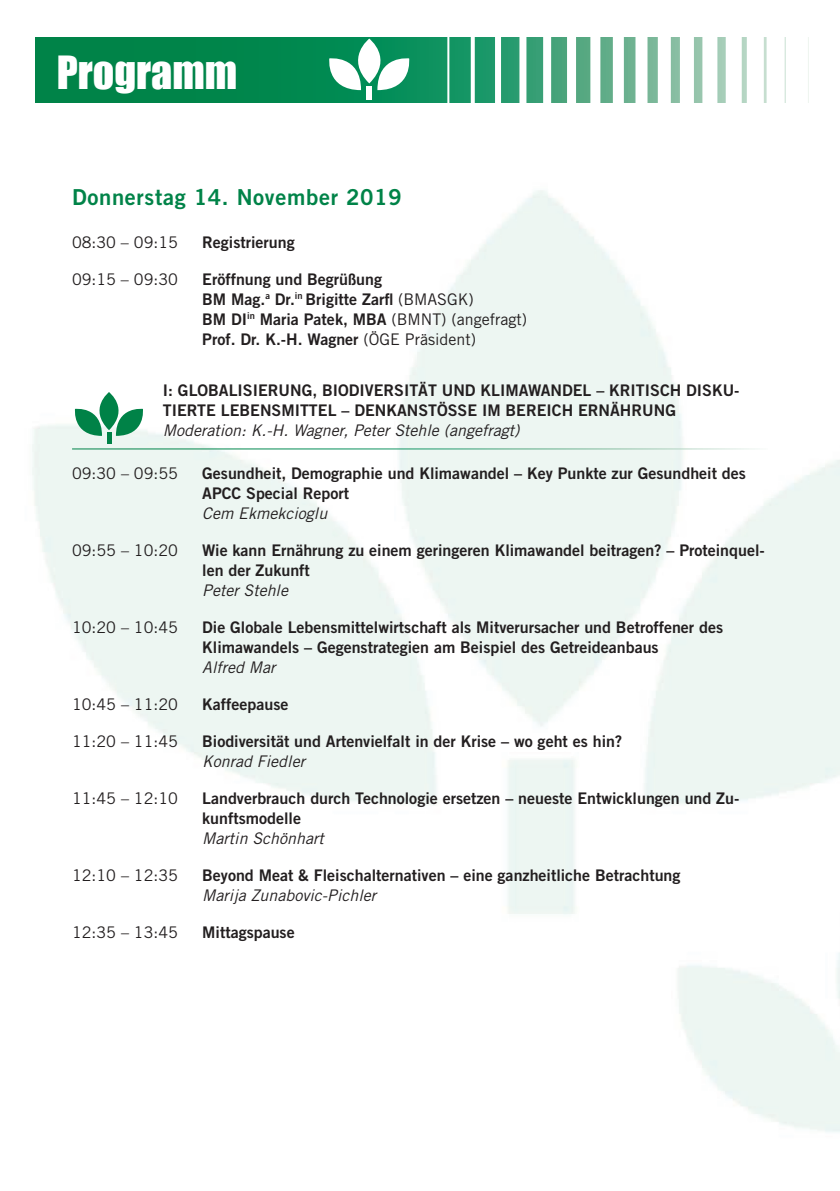
<style>
.page{position:relative;width:840px;height:1191px;background:#fff}
.page>*{position:absolute;margin:0;border:0;box-sizing:border-box;transform-origin:0 0}
.t1{font:42px "Impact";color:#fff}
.t2{font:22px "Trade Gothic Bold Two";letter-spacing:.03em;color:#008348}
.t3{font:16px/20px "Trade Gothic Bold Two";color:#231f20}
.t4{font:italic 16px "Trade Gothic";color:#231f20}
.t5{font:16px "Trade Gothic";color:#231f20}
.s1{font-family:"Trade Gothic"}
</style>
<div class="page">
<img style="left:32px;top:102px;width:807px;height:1030px">
<svg style="left:35px;top:37px;width:750px;height:65px"></svg>
<div style="left:635px;top:30px;width:12px;height:82px;background:#fff"></div>
<div style="left:612px;top:30px;width:11px;height:83px;background:#fff"></div>
<div style="left:590px;top:30px;width:10px;height:82px;background:#fff"></div>
<div style="left:566px;top:30px;width:9px;height:83px;background:#fff"></div>
<div style="left:543px;top:30px;width:8px;height:82px;background:#fff"></div>
<div style="left:519px;top:30px;width:7px;height:83px;background:#fff"></div>
<div style="left:494px;top:30px;width:6px;height:83px;background:#fff"></div>
<svg style="left:470px;top:37px;width:4px;height:76px"></svg>
<hr style="left:447px;top:30px;width:2px;height:83px;background:#fff">
<div style="left:657px;top:30px;width:13px;height:83px;background:#fff"></div>
<div style="left:766px;top:28px;width:18px;height:83px;background:#fff"></div>
<div style="left:746px;top:29px;width:17px;height:83px;background:#fff"></div>
<div style="left:725px;top:29px;width:16px;height:82px;background:#fff"></div>
<div style="left:702px;top:29px;width:15px;height:83px;background:#fff"></div>
<div style="left:679px;top:29px;width:14px;height:82px;background:#fff"></div>
<div style="left:808px;top:29px;width:31px;height:83px;background:#fff"></div>
<div style="left:785px;top:27px;width:22px;height:82px;background:#fff"></div>
<svg style="left:329px;top:39px;width:80px;height:51px"></svg>
<div style="left:366px;top:86px;width:6px;height:13px;background:#fff"></div>
<svg style="left:75px;top:392px;width:68px;height:44px"></svg>
<hr style="left:107px;top:432px;width:4px;height:11px;background:#008247">
<hr style="left:72px;top:448px;width:695px;height:1px;background:#fff">
<h1 class="t1" style="left:57px;top:40px;width:182px">Programm</h1>
<h2 class="t2" style="left:72px;top:183px;width:331px">Donnerstag 14. November 2019</h2>
<p class="t5" style="left:72px;top:232px;width:107px">08:30 – 09:15</p>
<p class="t3" style="left:202px;top:232px;width:94px">Registrierung</p>
<p class="t5" style="left:72px;top:269px;width:107px">09:15 – 09:30</p>
<p class="t3" style="left:202px;top:269px;width:326px">Eröffnung und Begrüßung<br>BM Mag.<sup>a</sup> Dr.<sup>in</sup> Brigitte Zarfl <span class="s1">(BMASGK)<br></span>BM DI<sup>in</sup> Maria Patek, MBA <span class="s1">(BMNT) (angefragt)<br></span>Prof. Dr. K.-H. Wagner <span class="s1">(ÖGE Präsident)</span></p>
<p class="t3" style="left:163px;top:380px;width:578px">I: GLOBALISIERUNG, BIODIVERSITÄT UND KLIMAWANDEL – KRITISCH DISKU-<br>TIERTE LEBENSMITTEL – DENKANSTÖSSE IM BEREICH ERNÄHRUNG</p>
<p class="t4" style="left:163px;top:421px;width:358px">Moderation: K.-H. Wagner, Peter Stehle (angefragt)</p>
<p class="t5" style="left:72px;top:463px;width:107px">09:30 – 09:55</p>
<p class="t3" style="left:202px;top:463px;width:545px">Gesundheit, Demographie und Klimawandel – Key Punkte zur Gesundheit des<br>APCC Special Report</p>
<p class="t4" style="left:202px;top:503px;width:126px">Cem Ekmekcioglu</p>
<p class="t5" style="left:72px;top:540px;width:107px">09:55 – 10:20</p>
<p class="t3" style="left:202px;top:540px;width:563px">Wie kann Ernährung zu einem geringeren Klimawandel beitragen? – Proteinquel&shy;len der Zukunft</p>
<p class="t4" style="left:202px;top:580px;width:87px">Peter Stehle</p>
<p class="t5" style="left:72px;top:617px;width:107px">10:20 – 10:45</p>
<p class="t3" style="left:202px;top:617px;width:522px">Die Globale Lebensmittelwirtschaft als Mitverursacher und Betroffener des<br>Klimawandels – Gegenstrategien am Beispiel des Getreideanbaus</p>
<p class="t4" style="left:202px;top:657px;width:75px">Alfred Mar</p>
<p class="t5" style="left:72px;top:694px;width:107px">10:45 – 11:20</p>
<p class="t3" style="left:202px;top:694px;width:88px">Kaffeepause</p>
<p class="t5" style="left:72px;top:731px;width:107px">11:20 – 11:45</p>
<p class="t3" style="left:202px;top:731px;width:421px">Biodiversität und Artenvielfalt in der Krise – wo geht es hin?</p>
<p class="t4" style="left:202px;top:751px;width:104px">Konrad Fiedler</p>
<p class="t5" style="left:72px;top:788px;width:107px">11:45 – 12:10</p>
<p class="t3" style="left:202px;top:788px;width:538px">Landverbrauch durch Technologie ersetzen – neueste Entwicklungen und Zu&shy;kunftsmodelle</p>
<p class="t4" style="left:202px;top:828px;width:123px">Martin Schönhart</p>
<p class="t5" style="left:72px;top:865px;width:107px">12:10 – 12:35</p>
<p class="t3" style="left:202px;top:865px;width:479px">Beyond Meat &amp; Fleischalternativen – eine ganzheitliche Betrachtung</p>
<p class="t4" style="left:202px;top:885px;width:175px">Marija Zunabovic-Pichler</p>
<p class="t5" style="left:72px;top:922px;width:107px">12:35 – 13:45</p>
<p class="t3" style="left:202px;top:922px;width:94px">Mittagspause</p>
</div>
